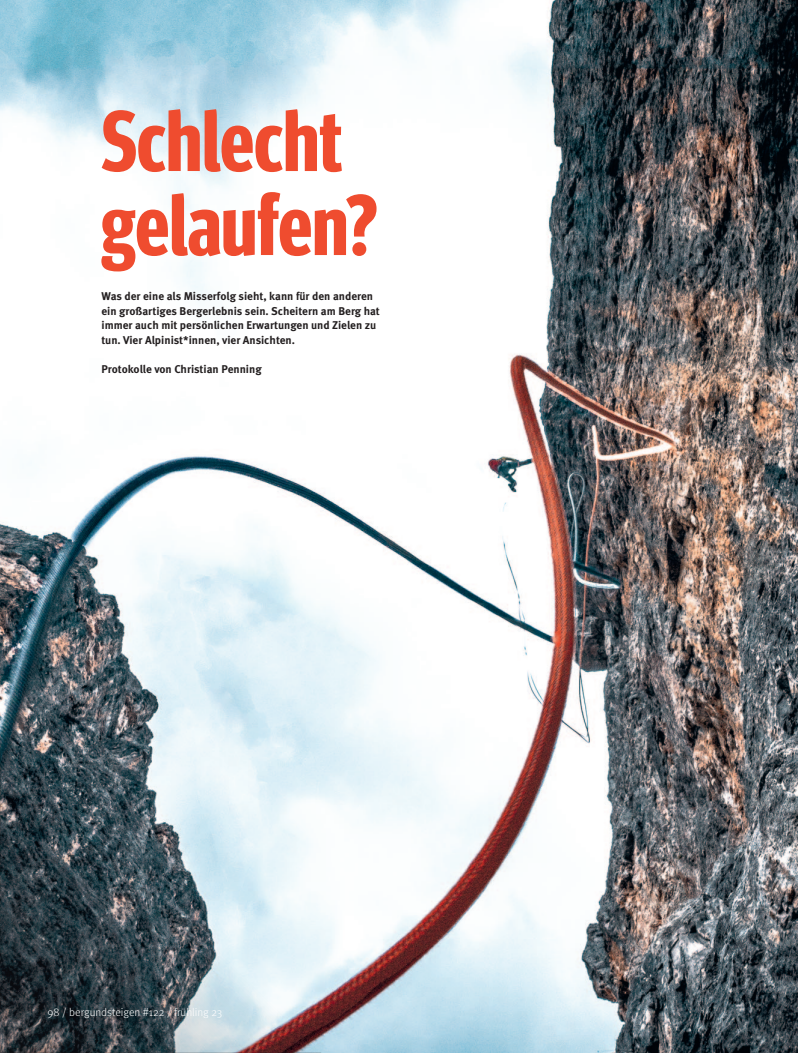
<style>
.page{position:relative;width:798px;height:1053px;background:#fff}
.page>*{position:absolute;margin:0;border:0;box-sizing:border-box;transform-origin:0 0}
.t1{font:700 85.88px/84px "Meta Headline OT Comp";color:#ef4c2f}
.t2{font:700 11.25px/14.5px "Meta OT";color:#231f20}
.t3{font:300 11.25px "Meta OT";color:#fff}
</style>
<div class="page">
<img style="left:0;top:0;width:797px;height:1052px">
<svg style="left:0;top:717px;width:347px;height:335px;background:#869399"></svg>
<p class="t1" style="left:101px;top:106px;width:278px">Schlecht gelaufen?</p>
<p class="t2" style="left:101px;top:290px;width:280px">Was der eine als Misserfolg sieht, kann für den anderen ein großartiges Bergerlebnis sein. Scheitern am Berg hat immer auch mit persönlichen Erwartungen und Zielen zu tun. Vier Alpinist*innen, vier Ansichten.</p>
<p class="t2" style="left:101px;top:362px;width:162px">Protokolle von Christian Penning</p>
<p class="t3" style="left:48px;top:1007px;width:176px">98 / bergundsteigen #122 / frühling 23</p>
</div>
